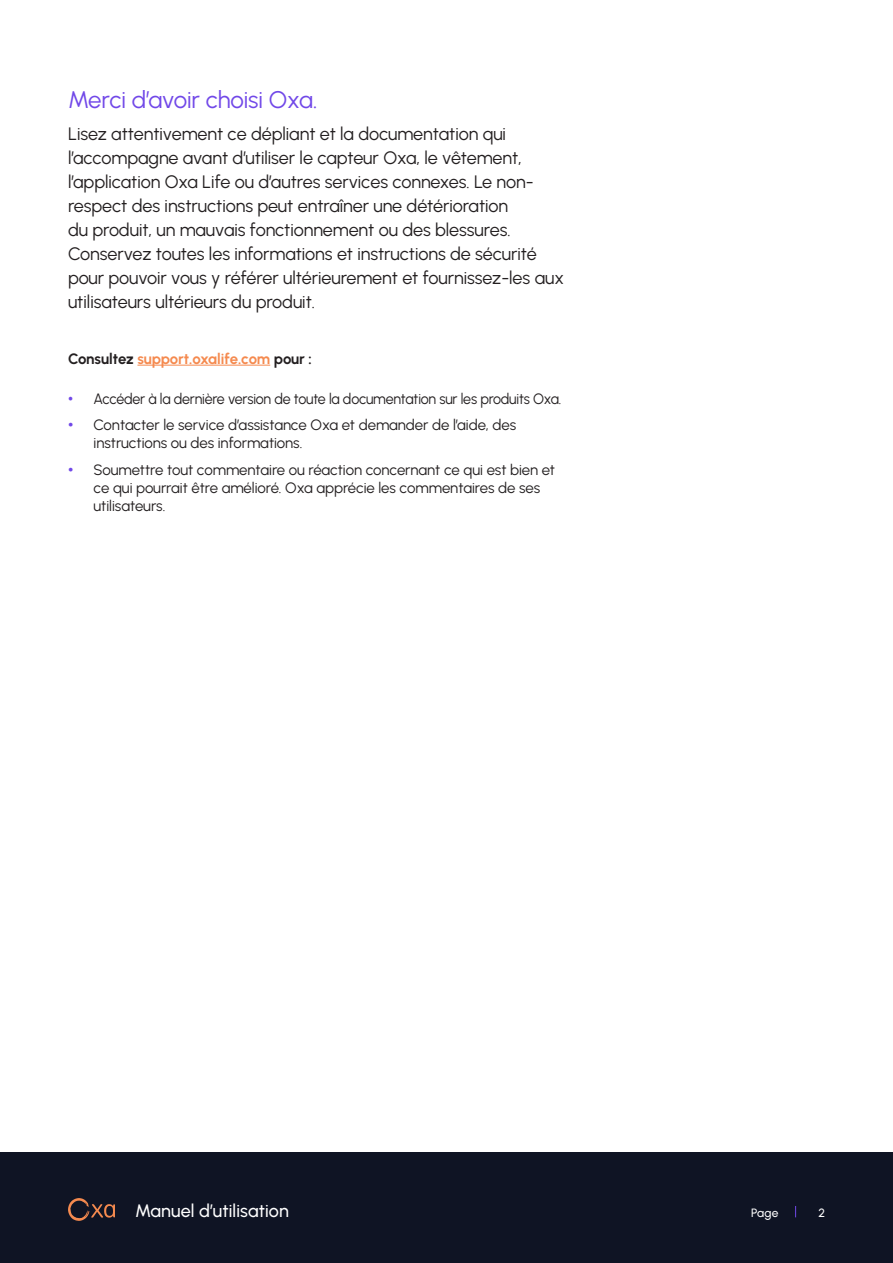
<style>
.page{position:relative;width:893px;height:1263px;background:#fff}
.page>*{position:absolute;margin:0;border:0;box-sizing:border-box;transform-origin:0 0}
._03_Body{font:24px "Urbanist";letter-spacing:-.01em;color:#7148e8}
._03_Body-2{font:18px/24px "Urbanist";letter-spacing:-.005em;color:#231f20}
.t1{font:500 18px "Urbanist";letter-spacing:.005em;color:#fff}
.t2{font:15px/18px "Urbanist";letter-spacing:-.005em;color:#231f20}
.t3{font:15px "Urbanist";letter-spacing:-.005em;color:#231f20;scale:.95 1}
._03_Body-3{font:700 15px "Urbanist";letter-spacing:-.01em;color:#f58a4f}
.t4{font:500 12px "Urbanist";color:#fff}
.s1{color:#231f20}
.s2{font-family:"Arial";color:#7148e8}
</style>
<div class="page">
<div style="left:0;top:1152px;width:893px;height:111px;background:#0f1424"></div>
<svg style="left:68px;top:1198px;width:47px;height:23px"></svg>
<hr style="left:137px;top:365px;width:133px;height:1px;background:#f58a4f">
<p class="_03_Body" style="left:68px;top:84px;width:251px">Merci d’avoir choisi Oxa.</p>
<p class="_03_Body-2" style="left:68px;top:122px;width:497px">Lisez attentivement ce dépliant et la documentation qui l’accompagne avant d’utiliser le capteur Oxa, le vêtement, l’application Oxa Life ou d’autres services connexes. Le non&shy;respect des instructions peut entraîner une détérioration<br>du produit, un mauvais fonctionnement ou des blessures.<br>Conservez toutes les informations et instructions de sécurité pour pouvoir vous y référer ultérieurement et fournissez-les aux utilisateurs ultérieurs du produit.</p>
<p class="_03_Body-3" style="left:68px;top:349px;width:245px"><span class="s1">Consultez</span> support.oxalife.com <span class="s1">pour :</span></p>
<p class="t3" style="left:68px;top:389px;width:521px"><span class="s2">•</span> Accéder à la dernière version de toute la documentation sur les produits Oxa.</p>
<p class="t2" style="left:94px;top:415px;width:424px;text-indent:-26px"><span class="s2">•</span> Contacter le service d’assistance Oxa et demander de l’aide, des instructions ou des informations.</p>
<p class="t2" style="left:94px;top:460px;width:463px;text-indent:-26px"><span class="s2">•</span> Soumettre tout commentaire ou réaction concernant ce qui est bien et ce qui pourrait être amélioré. Oxa apprécie les commentaires de ses utilisateurs.</p>
<p class="t1" style="left:135px;top:1199px;width:155px">Manuel d’utilisation</p>
<p class="t4" style="left:751px;top:1205px;width:29px">Page</p>
<p class="t4" style="left:818px;top:1205px;width:8px">2</p>
</div>
